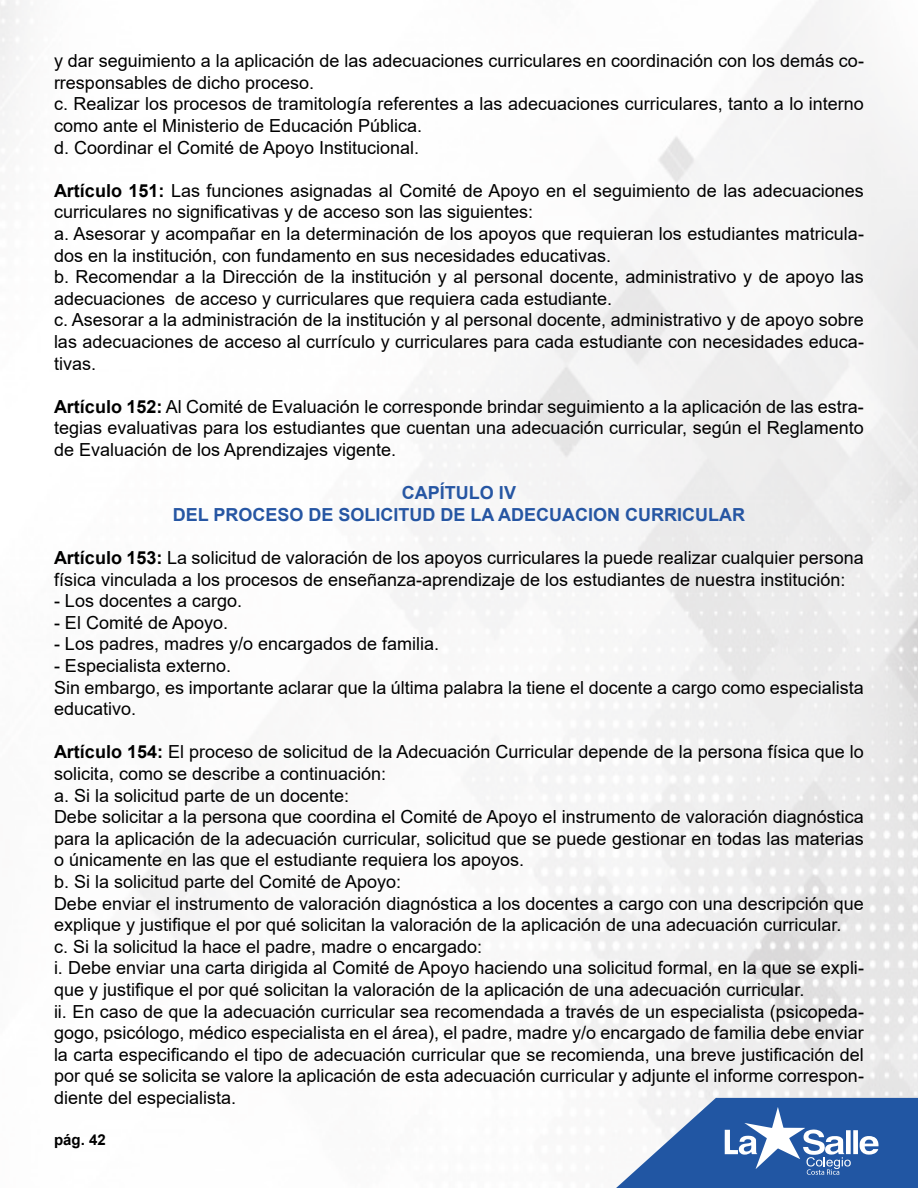
<style>
.page{position:relative;width:918px;height:1188px;background:#fff}
.page>*{position:absolute;margin:0;border:0;box-sizing:border-box;transform-origin:0 0}
.t1{font:18px/21.6px "Arial";color:#000}
.t2{font:700 18px/21.6px "Arial";color:#2656a3;text-align:center}
.t3{font:700 15px "Arial";color:#000}
.s1{font-weight:700}
</style>
<div class="page">
<svg style="left:616px;top:1098px;width:302px;height:90px"></svg>
<p class="t1" style="left:54px;top:50px;width:811px">y dar seguimiento a la aplicación de las adecuaciones curriculares en coordinación con los demás co&shy;rresponsables de dicho proceso.<br>c. Realizar los procesos de tramitología referentes a las adecuaciones curriculares, tanto a lo interno como ante el Ministerio de Educación Pública.<br>d. Coordinar el Comité de Apoyo Institucional.</p>
<p class="t1" style="left:54px;top:179px;width:811px"><span class="s1">Artículo 151:</span> Las funciones asignadas al Comité de Apoyo en el seguimiento de las adecuaciones curriculares no significativas y de acceso son las siguientes:<br>a. Asesorar y acompañar en la determinación de los apoyos que requieran los estudiantes matricula&shy;dos en la institución, con fundamento en sus necesidades educativas.<br>b. Recomendar a la Dirección de la institución y al personal docente, administrativo y de apoyo las adecuaciones de acceso y curriculares que requiera cada estudiante.<br>c. Asesorar a la administración de la institución y al personal docente, administrativo y de apoyo sobre las adecuaciones de acceso al currículo y curriculares para cada estudiante con necesidades educa&shy;tivas.</p>
<p class="t1" style="left:54px;top:395px;width:811px;text-align:justify"><span class="s1">Artículo 152:</span> Al Comité de Evaluación le corresponde brindar seguimiento a la aplicación de las estra&shy;tegias evaluativas para los estudiantes que cuentan una adecuación curricular, según el Reglamento de Evaluación de los Aprendizajes vigente.</p>
<p class="t2" style="left:173px;top:482px;width:574px">CAPÍTULO IV<br>DEL PROCESO DE SOLICITUD DE LA ADECUACION CURRICULAR</p>
<p class="t1" style="left:54px;top:547px;width:811px"><span class="s1">Artículo 153:</span> La solicitud de valoración de los apoyos curriculares la puede realizar cualquier persona física vinculada a los procesos de enseñanza-aprendizaje de los estudiantes de nuestra institución:</p>
<p class="t1" style="left:54px;top:590px;width:190px">- Los docentes a cargo.</p>
<p class="t1" style="left:54px;top:611px;width:176px">- El Comité de Apoyo.</p>
<p class="t1" style="left:54px;top:633px;width:387px">- Los padres, madres y/o encargados de familia.</p>
<p class="t1" style="left:54px;top:655px;width:811px">- Especialista externo.<br>Sin embargo, es importante aclarar que la última palabra la tiene el docente a cargo como especialista educativo.</p>
<p class="t1" style="left:54px;top:741px;width:811px"><span class="s1">Artículo 154:</span> El proceso de solicitud de la Adecuación Curricular depende de la persona física que lo solicita, como se describe a continuación:<br>a. Si la solicitud parte de un docente:<br>Debe solicitar a la persona que coordina el Comité de Apoyo el instrumento de valoración diagnóstica para la aplicación de la adecuación curricular, solicitud que se puede gestionar en todas las materias o únicamente en las que el estudiante requiera los apoyos.<br>b. Si la solicitud parte del Comité de Apoyo:<br>Debe enviar el instrumento de valoración diagnóstica a los docentes a cargo con una descripción que explique y justifique el por qué solicitan la valoración de la aplicación de una adecuación curricular.<br>c. Si la solicitud la hace el padre, madre o encargado:<br>i. Debe enviar una carta dirigida al Comité de Apoyo haciendo una solicitud formal, en la que se expli&shy;que y justifique el por qué solicitan la valoración de la aplicación de una adecuación curricular.<br>ii. En caso de que la adecuación curricular sea recomendada a través de un especialista (psicopeda&shy;gogo, psicólogo, médico especialista en el área), el padre, madre y/o encargado de familia debe enviar la carta especificando el tipo de adecuación curricular que se recomienda, una breve justificación del por qué se solicita se valore la aplicación de esta adecuación curricular y adjunte el informe correspon&shy;diente del especialista.</p>
<p class="t3" style="left:54px;top:1129px;width:53px">pág. 42</p>
</div>
